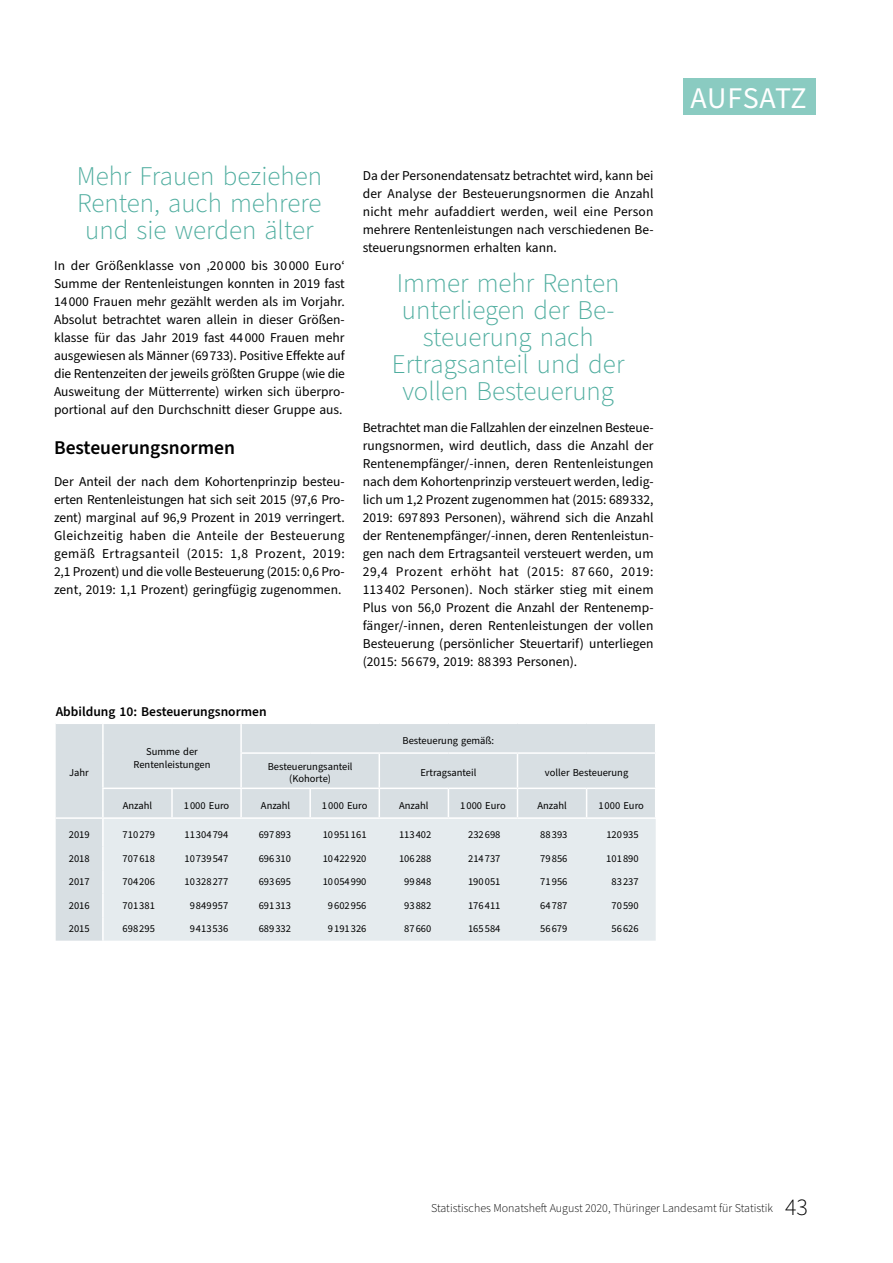
<style>
.page{position:relative;width:893px;height:1263px;background:#fff}
.page>*{position:absolute;margin:0;border:0;box-sizing:border-box;transform-origin:0 0}
.t1{font:30px "Source Sans Pro Regular 3";letter-spacing:.01em;color:#fff}
.t2{font:300 27px/27px "Source Sans Pro";color:#4fad9f;text-align:justify}
.t3{font:600 19.5px "Source Sans Pro";color:#000}
.t4{font:13.5px/18px "Source Sans Pro";color:#000;text-align:justify}
.t5{font:600 13.5px "Source Sans Pro";color:#000}
.t6{font:300 12px "Source Sans Pro";color:#000}
.t7{font:10.5px/12.6px "Source Sans Pro";color:#000;text-align:center}
.s1{font-size:24px}
</style>
<div class="page">
<div style="left:683px;top:79px;width:132px;height:36px;background:#8acbc1"></div>
<div style="left:56px;top:724px;width:599px;height:217px;background:#d8dfe3"></div>
<div style="left:104px;top:819px;width:552px;height:122px;background:#e5ebee"></div>
<hr style="left:240px;top:724px;width:2px;height:28px;background:#fff">
<hr style="left:240px;top:752px;width:70px;height:2px;background:#fff">
<hr style="left:240px;top:754px;width:2px;height:33px;background:#fff">
<hr style="left:310px;top:752px;width:69px;height:2px;background:#fff">
<hr style="left:379px;top:752px;width:69px;height:2px;background:#fff">
<hr style="left:379px;top:754px;width:1px;height:33px;background:#fff">
<hr style="left:448px;top:752px;width:69px;height:2px;background:#fff">
<hr style="left:517px;top:752px;width:70px;height:2px;background:#fff">
<hr style="left:517px;top:754px;width:1px;height:33px;background:#fff">
<hr style="left:587px;top:752px;width:69px;height:2px;background:#fff">
<hr style="left:102px;top:787px;width:70px;height:2px;background:#fff">
<hr style="left:172px;top:787px;width:69px;height:2px;background:#fff">
<hr style="left:171px;top:789px;width:2px;height:28px;background:#fff">
<hr style="left:241px;top:787px;width:69px;height:2px;background:#fff">
<hr style="left:240px;top:789px;width:2px;height:28px;background:#fff">
<hr style="left:310px;top:787px;width:69px;height:2px;background:#fff">
<hr style="left:309px;top:789px;width:2px;height:28px;background:#fff">
<hr style="left:379px;top:787px;width:69px;height:2px;background:#fff">
<svg style="left:379px;top:789px;width:1px;height:28px"></svg>
<hr style="left:448px;top:787px;width:69px;height:2px;background:#fff">
<svg style="left:448px;top:789px;width:1px;height:28px"></svg>
<hr style="left:517px;top:787px;width:70px;height:2px;background:#fff">
<svg style="left:517px;top:789px;width:1px;height:28px"></svg>
<hr style="left:587px;top:787px;width:69px;height:2px;background:#fff">
<svg style="left:586px;top:789px;width:1px;height:28px"></svg>
<hr style="left:103px;top:817px;width:69px;height:2px;background:#fff">
<hr style="left:172px;top:817px;width:69px;height:2px;background:#fff">
<hr style="left:241px;top:817px;width:69px;height:2px;background:#fff">
<hr style="left:310px;top:817px;width:69px;height:2px;background:#fff">
<hr style="left:379px;top:817px;width:69px;height:2px;background:#fff">
<hr style="left:448px;top:817px;width:69px;height:2px;background:#fff">
<hr style="left:517px;top:817px;width:70px;height:2px;background:#fff">
<hr style="left:587px;top:817px;width:69px;height:2px;background:#fff">
<hr style="left:102px;top:789px;width:2px;height:28px;background:#fff">
<hr style="left:102px;top:819px;width:2px;height:28px;background:#fff">
<hr style="left:102px;top:847px;width:2px;height:23px;background:#fff">
<hr style="left:102px;top:870px;width:2px;height:24px;background:#fff">
<hr style="left:102px;top:894px;width:2px;height:23px;background:#fff">
<hr style="left:102px;top:917px;width:2px;height:24px;background:#fff">
<hr style="left:102px;top:724px;width:2px;height:29px;background:#fff">
<hr style="left:102px;top:753px;width:2px;height:34px;background:#fff">
<hr style="left:56px;top:817px;width:47px;height:2px;background:#fff">
<h2 class="t2" style="left:77px;top:163px;width:247px">Mehr Frauen beziehen Renten, auch mehrere und sie werden älter</h2>
<p class="t4" style="left:54px;top:257px;width:292px">In der Größenklasse von ‚20 000 bis 30 000 Euro‘ Summe der Rentenleistungen konnten in 2019 fast 14 000 Frauen mehr gezählt werden als im Vorjahr.<br>Absolut betrachtet waren allein in dieser Größen&shy;klasse für das Jahr 2019 fast 44 000 Frauen mehr ausgewiesen als Männer (69 733). Positive Effekte auf die Rentenzeiten der jeweils größten Gruppe (wie die Ausweitung der Mütterrente) wirken sich überpro&shy;portional auf den Durchschnitt dieser Gruppe aus.</p>
<h3 class="t3" style="left:54px;top:435px;width:183px">Besteuerungsnormen</h3>
<p class="t4" style="left:54px;top:473px;width:292px">Der Anteil der nach dem Kohortenprinzip besteu&shy;erten Rentenleistungen hat sich seit 2015 (97,6 Pro&shy;zent) marginal auf 96,9 Prozent in 2019 verringert.<br>Gleichzeitig haben die Anteile der Besteuerung gemäß Ertragsanteil (2015: 1,8 Prozent, 2019:<br>2,1 Prozent) und die volle Besteuerung (2015: 0,6 Pro&shy;zent, 2019: 1,1 Prozent) geringfügig zugenommen.</p>
<p class="t5" style="left:56px;top:703px;width:212px">Abbildung 10: Besteuerungsnormen</p>
<p class="t4" style="left:363px;top:167px;width:292px">Da der Personendatensatz betrachtet wird, kann bei der Analyse der Besteuerungsnormen die Anzahl nicht mehr aufaddiert werden, weil eine Person mehrere Rentenleistungen nach verschiedenen Be&shy;steuerungsnormen erhalten kann.</p>
<h2 class="t2" style="left:392px;top:270px;width:234px;text-align:center">Immer mehr Renten unterliegen der Be&shy;steuerung nach<br>Ertragsanteil und der vollen Besteuerung</h2>
<p class="t4" style="left:363px;top:419px;width:292px">Betrachtet man die Fallzahlen der einzelnen Besteue&shy;rungsnormen, wird deutlich, dass die Anzahl der Rentenempfänger/-innen, deren Rentenleistungen nach dem Kohortenprinzip versteuert werden, ledig&shy;lich um 1,2 Prozent zugenommen hat (2015: 689 332, 2019: 697 893 Personen), während sich die Anzahl der Rentenempfänger/-innen, deren Rentenleistun&shy;gen nach dem Ertragsanteil versteuert werden, um 29,4 Prozent erhöht hat (2015: 87 660, 2019:<br>113 402 Personen). Noch stärker stieg mit einem Plus von 56,0 Prozent die Anzahl der Rentenemp&shy;fänger/-innen, deren Rentenleistungen der vollen Besteuerung (persönlicher Steuertarif) unterliegen (2015: 56 679, 2019: 88 393 Personen).</p>
<p class="t7" style="left:69px;top:767px;width:21px">Jahr</p>
<p class="t7" style="left:134px;top:745px;width:78px">Summe der<br>Rentenleistungen</p>
<p class="t7" style="left:403px;top:734px;width:93px">Besteuerung gemäß:</p>
<p class="t7" style="left:268px;top:760px;width:86px">Besteuerungsanteil (Kohorte)</p>
<p class="t7" style="left:420px;top:767px;width:58px">Ertragsanteil</p>
<p class="t7" style="left:545px;top:767px;width:85px">voller Besteuerung</p>
<p class="t7" style="left:123px;top:799px;width:31px">Anzahl</p>
<p class="t7" style="left:184px;top:799px;width:47px">1 000 Euro</p>
<p class="t7" style="left:261px;top:799px;width:31px">Anzahl</p>
<p class="t7" style="left:322px;top:799px;width:47px">1 000 Euro</p>
<p class="t7" style="left:399px;top:799px;width:31px">Anzahl</p>
<p class="t7" style="left:460px;top:799px;width:47px">1 000 Euro</p>
<p class="t7" style="left:537px;top:799px;width:31px">Anzahl</p>
<p class="t7" style="left:598px;top:799px;width:47px">1 000 Euro</p>
<p class="t7" style="left:69px;top:829px;width:22px">2019</p>
<p class="t7" style="left:123px;top:829px;width:34px">710 279</p>
<p class="t7" style="left:184px;top:829px;width:45px">11 304 794</p>
<p class="t7" style="left:259px;top:829px;width:34px">697 893</p>
<p class="t7" style="left:323px;top:829px;width:45px">10 951 161</p>
<p class="t7" style="left:399px;top:829px;width:34px">113 402</p>
<p class="t7" style="left:468px;top:829px;width:34px">232 698</p>
<p class="t7" style="left:540px;top:829px;width:29px">88 393</p>
<p class="t7" style="left:606px;top:829px;width:34px">120 935</p>
<p class="t7" style="left:69px;top:852px;width:22px">2018</p>
<p class="t7" style="left:123px;top:852px;width:34px">707 618</p>
<p class="t7" style="left:184px;top:852px;width:45px">10 739 547</p>
<p class="t7" style="left:259px;top:852px;width:34px">696 310</p>
<p class="t7" style="left:323px;top:852px;width:45px">10 422 920</p>
<p class="t7" style="left:399px;top:852px;width:34px">106 288</p>
<p class="t7" style="left:468px;top:852px;width:34px">214 737</p>
<p class="t7" style="left:540px;top:852px;width:29px">79 856</p>
<p class="t7" style="left:606px;top:852px;width:34px">101 890</p>
<p class="t7" style="left:69px;top:876px;width:22px">2017</p>
<p class="t7" style="left:123px;top:876px;width:34px">704 206</p>
<p class="t7" style="left:184px;top:876px;width:45px">10 328 277</p>
<p class="t7" style="left:259px;top:876px;width:34px">693 695</p>
<p class="t7" style="left:323px;top:876px;width:45px">10 054 990</p>
<p class="t7" style="left:404px;top:876px;width:29px">99 848</p>
<p class="t7" style="left:468px;top:876px;width:34px">190 051</p>
<p class="t7" style="left:540px;top:876px;width:29px">71 956</p>
<p class="t7" style="left:611px;top:876px;width:29px">83 237</p>
<p class="t7" style="left:69px;top:899px;width:22px">2016</p>
<p class="t7" style="left:123px;top:899px;width:34px">701 381</p>
<p class="t7" style="left:190px;top:899px;width:40px">9 849 957</p>
<p class="t7" style="left:259px;top:899px;width:34px">691 313</p>
<p class="t7" style="left:328px;top:899px;width:40px">9 602 956</p>
<p class="t7" style="left:404px;top:899px;width:29px">93 882</p>
<p class="t7" style="left:468px;top:899px;width:34px">176 411</p>
<p class="t7" style="left:540px;top:899px;width:29px">64 787</p>
<p class="t7" style="left:611px;top:899px;width:29px">70 590</p>
<p class="t7" style="left:69px;top:923px;width:22px">2015</p>
<p class="t7" style="left:123px;top:923px;width:34px">698 295</p>
<p class="t7" style="left:190px;top:923px;width:40px">9 413 536</p>
<p class="t7" style="left:259px;top:923px;width:34px">689 332</p>
<p class="t7" style="left:328px;top:923px;width:40px">9 191 326</p>
<p class="t7" style="left:404px;top:923px;width:29px">87 660</p>
<p class="t7" style="left:468px;top:923px;width:34px">165 584</p>
<p class="t7" style="left:540px;top:923px;width:29px">56 679</p>
<p class="t7" style="left:611px;top:923px;width:29px">56 626</p>
<h1 class="t1" style="left:690px;top:78px;width:118px">AUFSATZ</h1>
<p class="t6" style="left:431px;top:1200px;width:378px">Statistisches Monatsheft August 2020, Thüringer Landesamt für Statistik <span class="s1">43</span></p>
</div>
